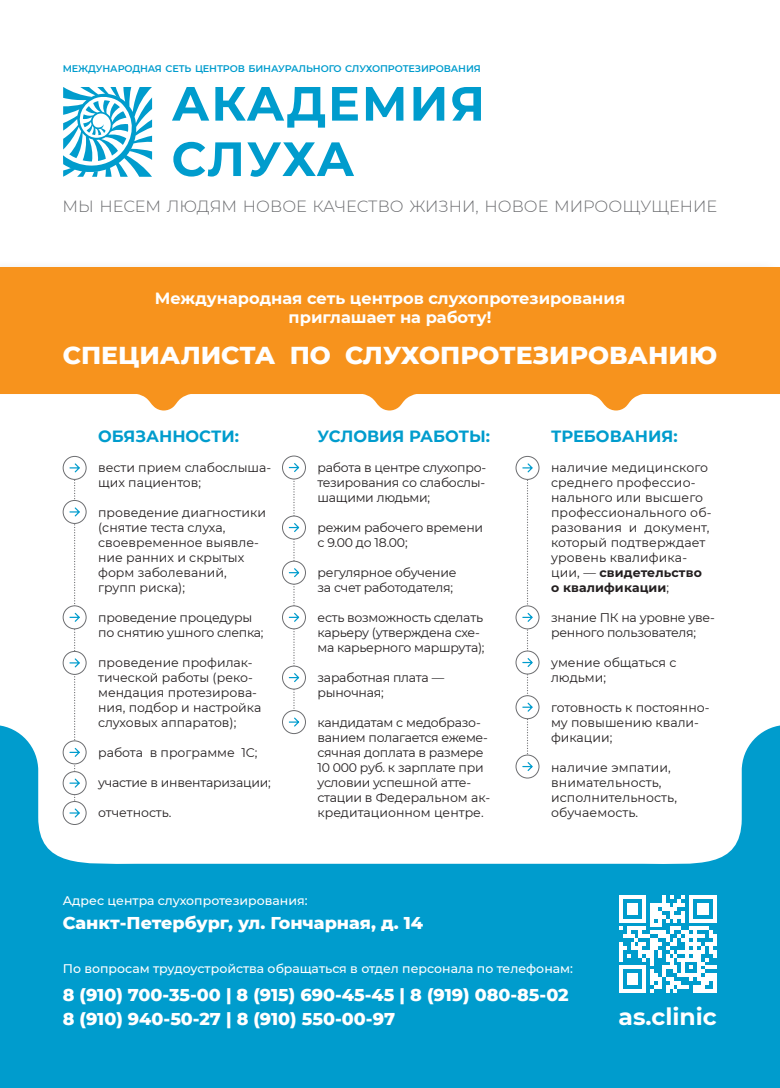
<style>
.page{position:relative;width:780px;height:1088px;background:#fff}
.page>*{position:absolute;margin:0;border:0;box-sizing:border-box;transform-origin:0 0}
.t1{font:800 25px "Montserrat";color:#fff}
.t2{font:700 23.5px "Montserrat";color:#fff}
.t3{font:800 17.5px "Montserrat";color:#fff}
.t4{font:700 16.25px/19.5px "Montserrat";color:#fff;text-align:center}
.t5{font:300 16.25px "Montserrat";color:#6c6d70}
.t6{font:700 16.25px "Montserrat";color:#009ccd}
.t7{font:12.5px/15px "Montserrat";letter-spacing:-.005em;color:#231f20}
.t8{font:500 12.5px "Montserrat";color:#fff}
.t9{font:600 9.62px "Montserrat";letter-spacing:-.01em;color:#009ccd}
.s1{font-weight:700}
</style>
<div class="page">
<div style="left:0;top:267px;width:780px;height:157px;background:#f7931d"></div>
<div style="left:0;top:394px;width:780px;height:30px;background:#fff"></div>
<svg style="left:0;top:725px;width:780px;height:363px;fill:#009ccd"></svg>
<svg style="left:63px;top:87px;width:89px;height:90px"></svg>
<svg style="left:172px;top:87px;width:309px;height:90px"></svg>
<svg style="left:619px;top:895px;width:97px;height:98px"></svg>
<div style="left:282px;top:456px;width:24px;height:23px;border:1px solid #6c6d70;border-radius:50%"></div>
<svg style="left:282px;top:516px;width:23px;height:23px"></svg>
<div style="left:282px;top:516px;width:24px;height:23px;border:1px solid #6c6d70;border-radius:50%"></div>
<svg style="left:282px;top:561px;width:23px;height:23px"></svg>
<div style="left:282px;top:561px;width:24px;height:23px;border:1px solid #6c6d70;border-radius:50%"></div>
<svg style="left:282px;top:606px;width:23px;height:23px"></svg>
<div style="left:282px;top:605px;width:24px;height:24px;border:1px solid #6c6d70;border-radius:50%"></div>
<svg style="left:282px;top:666px;width:23px;height:23px"></svg>
<div style="left:282px;top:666px;width:24px;height:23px;border:1px solid #6c6d70;border-radius:50%"></div>
<svg style="left:282px;top:710px;width:23px;height:23px"></svg>
<div style="left:282px;top:710px;width:24px;height:24px;border:1px solid #6c6d70;border-radius:50%"></div>
<svg style="left:289px;top:463px;width:10px;height:263px"></svg>
<div style="left:515px;top:456px;width:24px;height:24px;border:1px solid #6c6d70;border-radius:50%"></div>
<svg style="left:516px;top:606px;width:23px;height:23px"></svg>
<div style="left:515px;top:605px;width:24px;height:24px;border:1px solid #6c6d70;border-radius:50%"></div>
<svg style="left:516px;top:651px;width:23px;height:23px"></svg>
<div style="left:515px;top:651px;width:24px;height:23px;border:1px solid #6c6d70;border-radius:50%"></div>
<svg style="left:516px;top:696px;width:23px;height:23px"></svg>
<div style="left:515px;top:695px;width:24px;height:24px;border:1px solid #6c6d70;border-radius:50%"></div>
<svg style="left:516px;top:755px;width:23px;height:23px"></svg>
<div style="left:515px;top:755px;width:24px;height:23px;border:1px solid #6c6d70;border-radius:50%"></div>
<svg style="left:522px;top:463px;width:10px;height:308px"></svg>
<div style="left:63px;top:456px;width:23px;height:24px;border:1px solid #6c6d70;border-radius:50%"></div>
<svg style="left:63px;top:500px;width:23px;height:23px"></svg>
<div style="left:63px;top:500px;width:23px;height:24px;border:1px solid #6c6d70;border-radius:50%"></div>
<svg style="left:63px;top:606px;width:23px;height:23px"></svg>
<div style="left:63px;top:605px;width:23px;height:24px;border:1px solid #6c6d70;border-radius:50%"></div>
<svg style="left:63px;top:651px;width:23px;height:23px"></svg>
<div style="left:63px;top:651px;width:23px;height:24px;border:1px solid #6c6d70;border-radius:50%"></div>
<svg style="left:63px;top:741px;width:23px;height:23px"></svg>
<div style="left:63px;top:740px;width:23px;height:24px;border:1px solid #6c6d70;border-radius:50%"></div>
<div style="left:63px;top:772px;width:23px;height:22px;background:#fff;border-radius:50%"></div>
<div style="left:63px;top:771px;width:23px;height:24px;border:1px solid #6c6d70;border-radius:50%"></div>
<div style="left:63px;top:801px;width:23px;height:23px;background:#fff;border-radius:50%"></div>
<div style="left:63px;top:801px;width:23px;height:24px;border:1px solid #6c6d70;border-radius:50%"></div>
<svg style="left:69px;top:463px;width:11px;height:354px"></svg>
<p class="t9" style="left:63px;top:62px;width:419px">МЕЖДУНАРОДНАЯ СЕТЬ ЦЕНТРОВ БИНАУРАЛЬНОГО СЛУХОПРОТЕЗИРОВАНИЯ</p>
<h3 class="t5" style="left:62px;top:195px;width:656px">МЫ НЕСЕМ ЛЮДЯМ НОВОЕ КАЧЕСТВО ЖИЗНИ, НОВОЕ МИРООЩУЩЕНИЕ</h3>
<h3 class="t4" style="left:155px;top:287px;width:472px">Международная сеть центров слухопротезирования приглашает на работу!</h3>
<h1 class="t1" style="left:63px;top:337px;width:656px">СПЕЦИАЛИСТА ПО СЛУХОПРОТЕЗИРОВАНИЮ</h1>
<h3 class="t6" style="left:98px;top:425px;width:142px">ОБЯЗАННОСТИ:</h3>
<p class="t7" style="left:98px;top:460px;width:174px">вести прием слабослыша&shy;щих пациентов;</p>
<p class="t7" style="left:98px;top:505px;width:169px">проведение диагностики (снятие теста слуха, своевременное выявле&shy;ние ранних и скрытых форм заболеваний, групп риска);</p>
<p class="t7" style="left:98px;top:610px;width:167px">проведение процедуры по снятию ушного слепка;</p>
<p class="t7" style="left:98px;top:655px;width:165px">проведение профилак&shy;тической работы (реко&shy;мендация протезирова&shy;ния, подбор и настройка слуховых аппаратов);</p>
<p class="t7" style="left:98px;top:745px;width:161px">работа в программе 1С;</p>
<p class="t7" style="left:98px;top:775px;width:174px">участие в инвентаризации;</p>
<p class="t7" style="left:98px;top:805px;width:75px">отчетность.</p>
<h3 class="t6" style="left:317px;top:425px;width:174px">УСЛОВИЯ РАБОТЫ:</h3>
<p class="t7" style="left:317px;top:460px;width:170px;text-align:justify">работа в центре слухопро&shy;тезирования со слабослы&shy;шащими людьми;</p>
<p class="t7" style="left:317px;top:520px;width:167px">режим рабочего времени с 9.00 до 18.00;</p>
<p class="t7" style="left:317px;top:565px;width:140px">регулярное обучение за счет работодателя;</p>
<p class="t7" style="left:317px;top:610px;width:168px">есть возможность сделать карьеру (утверждена схе&shy;ма карьерного маршрута);</p>
<p class="t7" style="left:317px;top:670px;width:128px">заработная плата — рыночная;</p>
<p class="t7" style="left:317px;top:715px;width:174px">кандидатам с медобразо&shy;ванием полагается ежеме&shy;сячная доплата в размере<br>10 000 руб. к зарплате при условии успешной атте&shy;стации в Федеральном ак&shy;кредитационном центре.</p>
<h3 class="t6" style="left:551px;top:425px;width:128px">ТРЕБОВАНИЯ:</h3>
<p class="t7" style="left:551px;top:460px;width:162px">наличие медицинского среднего профессио&shy;нального или высшего профессионального об&shy;разования и документ, который подтверждает уровень квалифика&shy;ции, — <span class="s1">свидетельство о квалификации</span>;</p>
<p class="t7" style="left:551px;top:610px;width:165px">знание ПК на уровне уве&shy;ренного пользователя;</p>
<p class="t7" style="left:551px;top:655px;width:127px">умение общаться с людьми;</p>
<p class="t7" style="left:551px;top:700px;width:160px">готовность к постоянно&shy;му повышению квали&shy;фикации;</p>
<p class="t7" style="left:551px;top:760px;width:127px">наличие эмпатии, внимательность, исполнительность, обучаемость.</p>
<p class="t8" style="left:63px;top:891px;width:246px">Адрес центра слухопротезирования:</p>
<p class="t3" style="left:63px;top:910px;width:362px">Санкт-Петербург, ул. Гончарная, д. 14</p>
<p class="t8" style="left:63px;top:960px;width:511px">По вопросам трудоустройства обращаться в отдел персонала по телефонам:</p>
<p class="t3" style="left:63px;top:982px;width:507px">8 (910) 700-35-00 | 8 (915) 690-45-45 | 8 (919) 080-85-02</p>
<p class="t3" style="left:63px;top:1006px;width:334px">8 (910) 940-50-27 | 8 (910) 550-00-97</p>
<h2 class="t2" style="left:618px;top:1000px;width:100px">as.clinic</h2>
</div>
